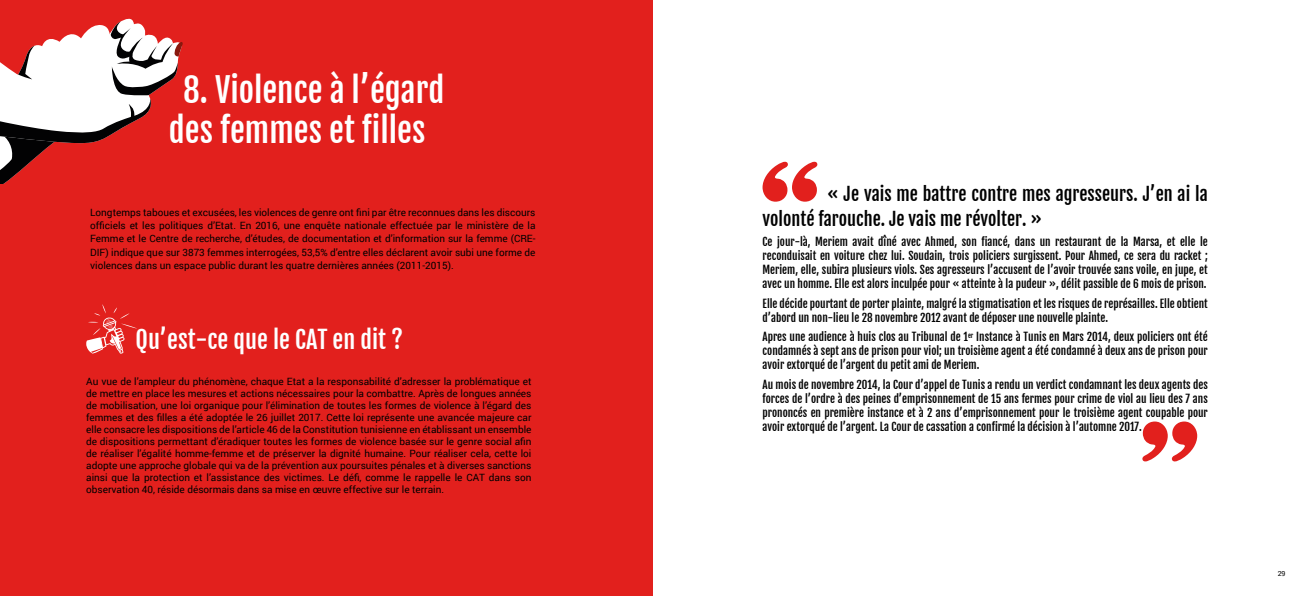
<style>
.page{position:relative;width:1304px;height:596px;background:#fff}
.page>*{position:absolute;margin:0;border:0;box-sizing:border-box;transform-origin:0 0}
.t1{font:33px/39.6px "Fjalla One";color:#fff;text-align:center}
.t2{font:24px "Fjalla One";color:#fff}
.t3{font:18px/25px "Fjalla One";color:#000}
.t4{font:11px/14px "Fjalla One";color:#000;text-align:justify}
.t5{font:10px/12px "Roboto";color:#000;text-align:justify}
.t6{font:7px "Roboto";color:#000}
</style>
<div class="page">
<div style="left:0;top:0;width:652px;height:595px;background:#e2201d"></div>
<svg style="left:86px;top:304px;width:51px;height:49px"></svg>
<svg style="left:0;top:18px;width:183px;height:166px"></svg>
<svg style="left:1142px;top:421px;width:55px;height:40px"></svg>
<svg style="left:763px;top:162px;width:54px;height:39px"></svg>
<h1 class="t1" style="left:169px;top:71px;width:277px">8. Violence à l’égard des femmes et filles</h1>
<p class="t5" style="left:90px;top:206px;width:447px;line-height:13px">Longtemps taboues et excusées, les violences de genre ont fini par être reconnues dans les discours officiels et les politiques d’Etat. En 2016, une enquête nationale effectuée par le ministère de la Femme et le Centre de recherche, d’études, de documentation et d’information sur la femme (CRE-DIF) indique que sur 3873 femmes interrogées, 53,5% d’entre elles déclarent avoir subi une forme de violences dans un espace public durant les quatre dernières années (2011-2015).</p>
<h2 class="t2" style="left:136px;top:325px;width:269px">Qu’est-ce que le CAT en dit ?</h2>
<p class="t5" style="left:86px;top:375px;width:447px">Au vue de l’ampleur du phénomène, chaque Etat a la responsabilité d’adresser la problématique et de mettre en place les mesures et actions nécessaires pour la combattre. Après de longues années de mobilisation, une loi organique pour l’élimination de toutes les formes de violence à l’égard des femmes et des filles a été adoptée le 26 juillet 2017. Cette loi représente une avancée majeure car elle consacre les dispositions de l’article 46 de la Constitution tunisienne en établissant un ensemble de dispositions permettant d’éradiquer toutes les formes de violence basée sur le genre social afin de réaliser l’égalité homme-femme et de préserver la dignité humaine. Pour réaliser cela, cette loi adopte une approche globale qui va de la prévention aux poursuites pénales et à diverses sanctions ainsi que la protection et l’assistance des victimes. Le défi, comme le rappelle le CAT dans son observation 40, réside désormais dans sa mise en œuvre effective sur le terrain.</p>
<h3 class="t3" style="left:762px;top:181px;width:447px;text-indent:65px">« Je vais me battre contre mes agresseurs. J’en ai la volonté farouche. Je vais me révolter. »</h3>
<p class="t4" style="left:763px;top:234px;width:447px">Ce jour-là, Meriem avait dîné avec Ahmed, son fiancé, dans un restaurant de la Marsa, et elle le reconduisait en voiture chez lui. Soudain, trois policiers surgissent. Pour Ahmed, ce sera du racket ; Meriem, elle, subira plusieurs viols. Ses agresseurs l’accusent de l’avoir trouvée sans voile, en jupe, et avec un homme. Elle est alors inculpée pour « atteinte à la pudeur », délit passible de 6 mois de prison.</p>
<p class="t4" style="left:763px;top:296px;width:447px">Elle décide pourtant de porter plainte, malgré la stigmatisation et les risques de représailles. Elle obtient d’abord un non-lieu le 28 novembre 2012 avant de déposer une nouvelle plainte.</p>
<p class="t4" style="left:763px;top:330px;width:447px">Apres une audience à huis clos au Tribunal de 1<sup>er</sup> Instance à Tunis en Mars 2014, deux policiers ont été condamnés à sept ans de prison pour viol; un troisième agent a été condamné à deux ans de prison pour avoir extorqué de l’argent du petit ami de Meriem.</p>
<p class="t4" style="left:763px;top:377px;width:447px">Au mois de novembre 2014, la Cour d’appel de Tunis a rendu un verdict condamnant les deux agents des forces de l’ordre à des peines d’emprisonnement de 15 ans fermes pour crime de viol au lieu des 7 ans prononcés en première instance et à 2 ans d’emprisonnement pour le troisième agent coupable pour avoir extorqué de l’argent. La Cour de cassation a confirmé la décision à l’automne 2017.</p>
<p class="t6" style="left:1278px;top:568px;width:9px">29</p>
</div>
